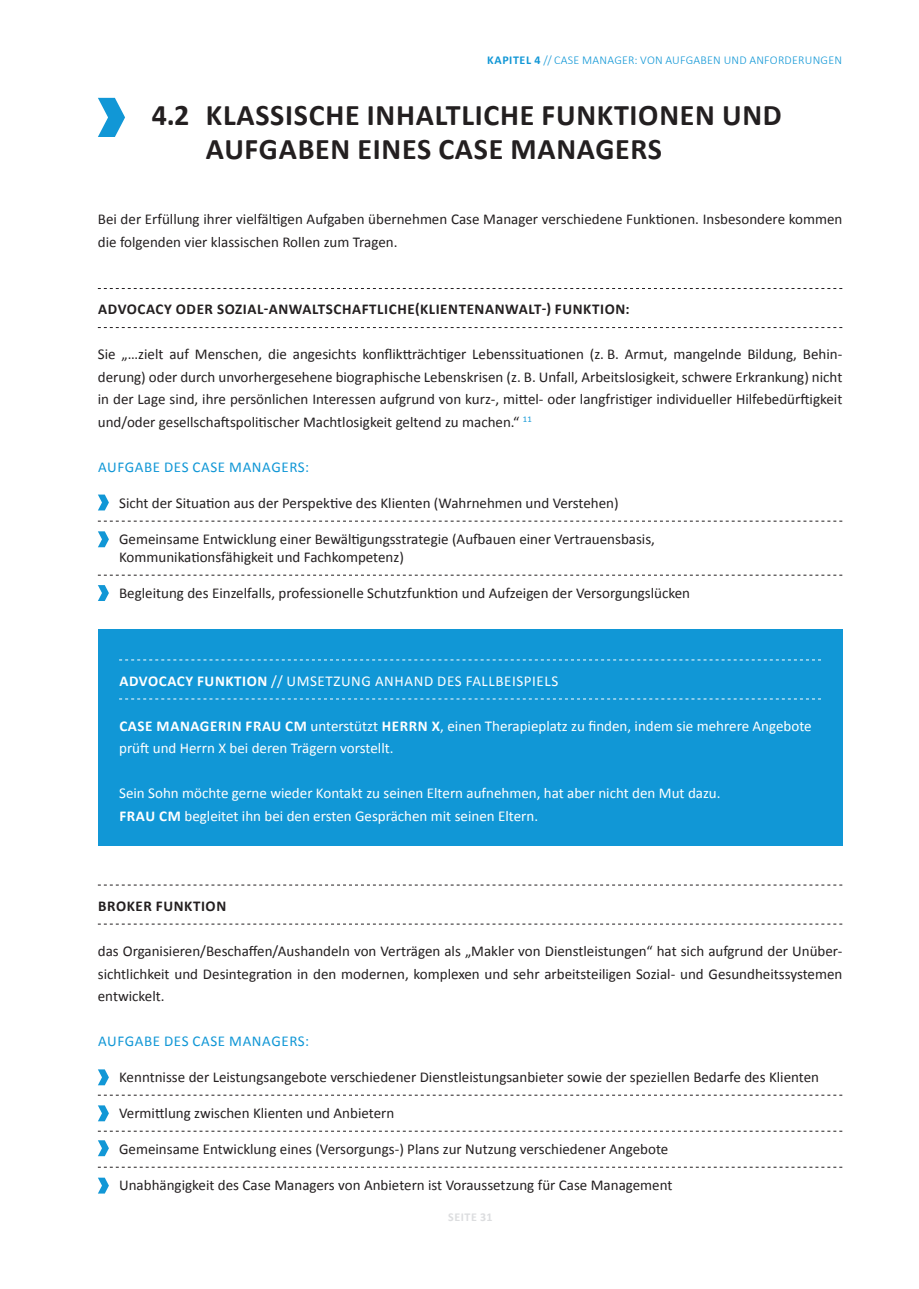
<style>
.page{position:relative;width:919px;height:1289px;background:#fff}
.page>*{position:absolute;margin:0;border:0;box-sizing:border-box;transform-origin:0 0}
.t1{font:700 30px/34.5px "Calibri";letter-spacing:.025em;color:#231f20}
.t2{font:15px/22.5px "Calibri";color:#231f20}
.t3{font:15px/22.5px "Calibri";color:#fff}
.t4{font:700 15px "Calibri";letter-spacing:.04em;color:#231f20}
.t5{font:15px "Calibri";letter-spacing:.04em;color:#fff}
.t6{font:15px "Calibri";letter-spacing:.04em;color:#1197d6}
.t7{font:300 12px "Calibri";letter-spacing:.02em;color:#1197d6}
.t8{font:700 12px "Calibri";letter-spacing:.05em;color:#dcdddf}
.s1{font-weight:700}
</style>
<div class="page">
<svg style="left:98px;top:288px;width:744px;height:1px"></svg>
<svg style="left:98px;top:327px;width:744px;height:1px"></svg>
<svg style="left:98px;top:521px;width:744px;height:1px"></svg>
<svg style="left:98px;top:575px;width:744px;height:1px"></svg>
<svg style="left:98px;top:98px;width:27px;height:39px"></svg>
<svg style="left:98px;top:494px;width:11px;height:16px"></svg>
<svg style="left:98px;top:531px;width:11px;height:16px"></svg>
<svg style="left:98px;top:585px;width:11px;height:16px"></svg>
<div style="left:98px;top:629px;width:744px;height:216px;background:#1197d6"></div>
<svg style="left:119px;top:659px;width:702px;height:1px"></svg>
<svg style="left:119px;top:698px;width:702px;height:1px"></svg>
<svg style="left:98px;top:884px;width:744px;height:1px"></svg>
<svg style="left:98px;top:923px;width:744px;height:1px"></svg>
<svg style="left:98px;top:1094px;width:744px;height:1px"></svg>
<svg style="left:98px;top:1130px;width:744px;height:1px"></svg>
<svg style="left:98px;top:1166px;width:744px;height:1px"></svg>
<svg style="left:98px;top:1069px;width:11px;height:16px"></svg>
<svg style="left:98px;top:1105px;width:11px;height:16px"></svg>
<svg style="left:98px;top:1140px;width:11px;height:16px"></svg>
<svg style="left:98px;top:1177px;width:11px;height:16px"></svg>
<p class="t7" style="left:487px;top:53px;width:356px"><span class="s1">KAPITEL 4</span> // CASE MANAGER: VON AUFGABEN UND ANFORDERUNGEN</p>
<h1 class="t1" style="left:206px;top:97px;width:577px;text-indent:-54px">4.2 KLASSISCHE INHALTLICHE FUNKTIONEN UND<br>AUFGABEN EINES CASE MANAGERS</h1>
<p class="t2" style="left:98px;top:208px;width:746px">Bei der Erfüllung ihrer vielfältigen Aufgaben übernehmen Case Manager verschiedene Funktionen. Insbesondere kommen die folgenden vier klassischen Rollen zum Tragen.</p>
<p class="t4" style="left:98px;top:300px;width:533px">ADVOCACY ODER SOZIAL-ANWALTSCHAFTLICHE(KLIENTENANWALT-) FUNKTION:</p>
<p class="t2" style="left:98px;top:343px;width:746px;text-align:justify">Sie „…zielt auf Menschen, die angesichts konfliktträchtiger Lebenssituationen (z. B. Armut, mangelnde Bildung, Behin&shy;derung) oder durch unvorhergesehene biographische Lebenskrisen (z. B. Unfall, Arbeitslosigkeit, schwere Erkrankung) nicht in der Lage sind, ihre persönlichen Interessen aufgrund von kurz-, mittel- oder langfristiger individueller Hilfebedürftigkeit und/oder gesellschaftspolitischer Machtlosigkeit geltend zu machen.“ <sup>11</sup></p>
<p class="t6" style="left:98px;top:457px;width:212px">AUFGABE DES CASE MANAGERS:</p>
<p class="t2" style="left:119px;top:492px;width:501px">Sicht der Situation aus der Perspektive des Klienten (Wahrnehmen und Verstehen)</p>
<p class="t2" style="left:119px;top:530px;width:537px;line-height:18px">Gemeinsame Entwicklung einer Bewältigungsstrategie (Aufbauen einer Vertrauensbasis,<br>Kommunikationsfähigkeit und Fachkompetenz)</p>
<p class="t2" style="left:119px;top:582px;width:572px">Begleitung des Einzelfalls, professionelle Schutzfunktion und Aufzeigen der Versorgungslücken</p>
<p class="t5" style="left:119px;top:671px;width:440px"><span class="s1">ADVOCACY FUNKTION</span> // UMSETZUNG ANHAND DES FALLBEISPIELS</p>
<p class="t3" style="left:119px;top:714px;width:694px"><span class="s1">CASE MANAGERIN FRAU CM</span> unterstützt <span class="s1">HERRN X</span>, einen Therapieplatz zu finden, indem sie mehrere Angebote prüft und Herrn X bei deren Trägern vorstellt.</p>
<p class="t3" style="left:119px;top:782px;width:603px">Sein Sohn möchte gerne wieder Kontakt zu seinen Eltern aufnehmen, hat aber nicht den Mut dazu.<br><span class="s1">FRAU CM</span> begleitet ihn bei den ersten Gesprächen mit seinen Eltern.</p>
<p class="t4" style="left:98px;top:896px;width:130px">BROKER FUNKTION</p>
<p class="t2" style="left:98px;top:939px;width:746px;text-align:justify">das Organisieren/Beschaffen/Aushandeln von Verträgen als „Makler von Dienstleistungen“ hat sich aufgrund der Unüber&shy;sichtlichkeit und Desintegration in den modernen, komplexen und sehr arbeitsteiligen Sozial- und Gesundheitssystemen entwickelt.</p>
<p class="t6" style="left:98px;top:1031px;width:212px">AUFGABE DES CASE MANAGERS:</p>
<p class="t2" style="left:119px;top:1065px;width:701px">Kenntnisse der Leistungsangebote verschiedener Dienstleistungsanbieter sowie der speziellen Bedarfe des Klienten</p>
<p class="t2" style="left:119px;top:1101px;width:277px">Vermittlung zwischen Klienten und Anbietern</p>
<p class="t2" style="left:119px;top:1137px;width:550px">Gemeinsame Entwicklung eines (Versorgungs-) Plans zur Nutzung verschiedener Angebote</p>
<p class="t2" style="left:119px;top:1173px;width:555px">Unabhängigkeit des Case Managers von Anbietern ist Voraussetzung für Case Management</p>
<p class="t8" style="left:448px;top:1209px;width:46px">SEITE 31</p>
</div>
